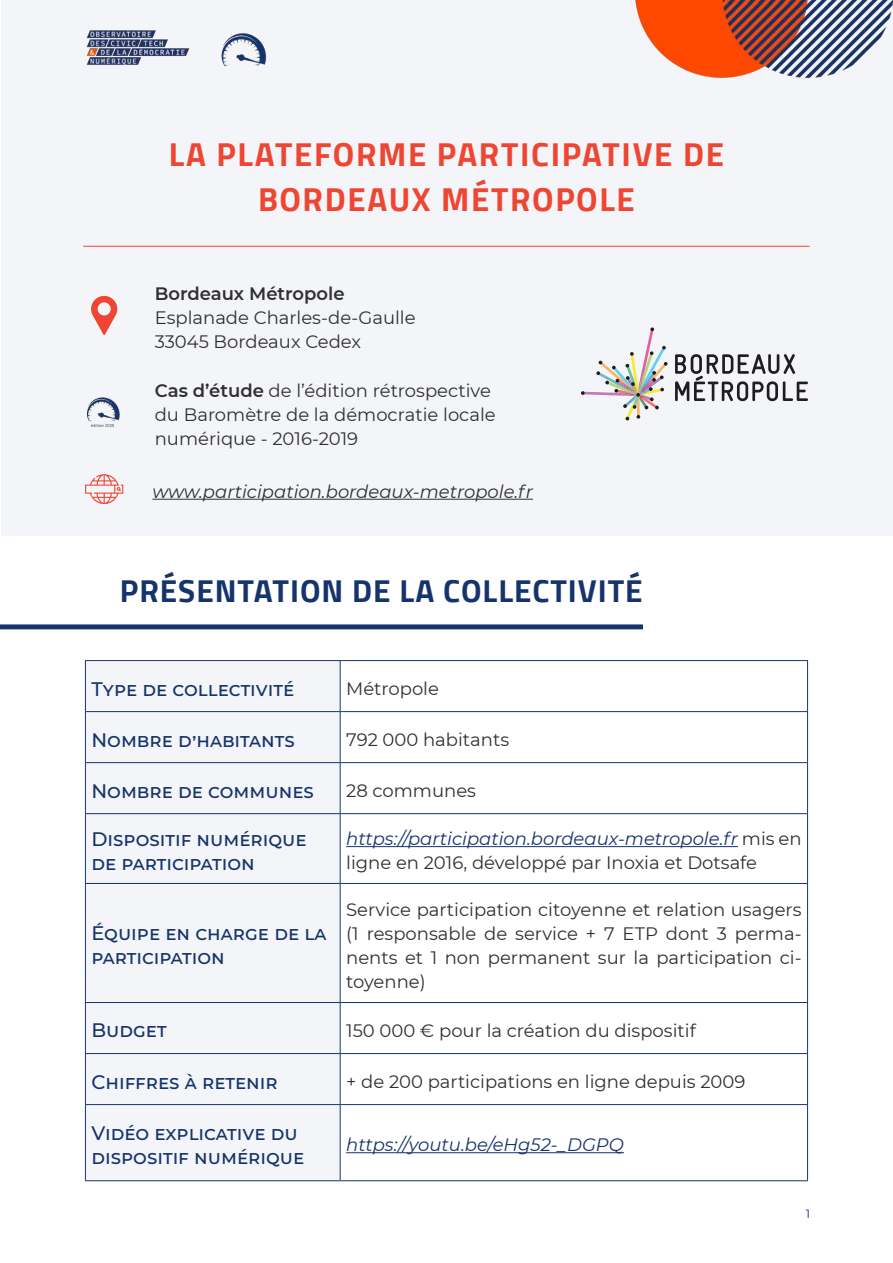
<style>
.page{position:relative;width:893px;height:1263px;background:#fff}
.page>*{position:absolute;margin:0;border:0;box-sizing:border-box;transform-origin:0 0}
.t1{font:700 33px/45px "Cairo";letter-spacing:.05em;color:#ee4633;text-align:center}
.t2{font:700 31.5px "Cairo";letter-spacing:.03em;color:#16346c}
.CorpsA{font:500 19.5px/24px "Montserrat";color:#16346c}
.CorpsA-2{font:18px/24px "Montserrat";color:#303030}
.t3{font:italic 18px "Montserrat";color:#303030}
.CorpsA-3{font:italic 18px "Montserrat";color:#16346c}
.t4{font:600 18px "Montserrat";color:#303030}
.t5{font:12px "Montserrat";color:#16346c}
.s1{font-weight:600}
.s2{font-style:italic;color:#16346c}
</style>
<div class="page">
<div style="left:1px;top:1px;width:891px;height:535px;background:#f4f5f8"></div>
<img style="left:86px;top:30px;width:104px;height:35px">
<img style="left:221px;top:33px;width:46px;height:33px">
<img style="left:619px;top:0;width:274px;height:103px">
<hr style="left:83px;top:246px;width:727px;height:1px;background:#ee4633">
<svg style="left:91px;top:296px;width:26px;height:39px"></svg>
<img style="left:86px;top:397px;width:34px;height:30px">
<svg style="left:581px;top:327px;width:87px;height:93px"></svg>
<svg style="left:675px;top:354px;width:133px;height:47px"></svg>
<svg style="left:85px;top:474px;width:38px;height:30px"></svg>
<hr style="left:152px;top:499px;width:381px;height:1px;background:#303030">
<div style="left:0;top:624px;width:643px;height:5px;border:2px solid #16346c"></div>
<div style="left:86px;top:661px;width:254px;height:519px;background:#f3f5f8"></div>
<hr style="left:85px;top:660px;width:255px;height:1px;background:#16346c">
<hr style="left:85px;top:661px;width:1px;height:50px;background:#16346c">
<hr style="left:340px;top:660px;width:468px;height:1px;background:#16346c">
<hr style="left:340px;top:661px;width:1px;height:50px;background:#16346c">
<hr style="left:807px;top:661px;width:1px;height:50px;background:#16346c">
<hr style="left:85px;top:711px;width:255px;height:1px;background:#16346c">
<hr style="left:85px;top:712px;width:1px;height:50px;background:#16346c">
<hr style="left:340px;top:711px;width:468px;height:1px;background:#16346c">
<hr style="left:340px;top:712px;width:1px;height:50px;background:#16346c">
<hr style="left:807px;top:712px;width:1px;height:50px;background:#16346c">
<hr style="left:85px;top:762px;width:255px;height:1px;background:#16346c">
<hr style="left:85px;top:763px;width:1px;height:50px;background:#16346c">
<hr style="left:340px;top:762px;width:468px;height:1px;background:#16346c">
<hr style="left:340px;top:763px;width:1px;height:50px;background:#16346c">
<hr style="left:807px;top:763px;width:1px;height:50px;background:#16346c">
<hr style="left:85px;top:813px;width:255px;height:1px;background:#16346c">
<hr style="left:85px;top:814px;width:1px;height:69px;background:#16346c">
<hr style="left:340px;top:813px;width:468px;height:1px;background:#16346c">
<hr style="left:340px;top:814px;width:1px;height:69px;background:#16346c">
<hr style="left:807px;top:814px;width:1px;height:69px;background:#16346c">
<hr style="left:85px;top:883px;width:255px;height:1px;background:#16346c">
<hr style="left:85px;top:884px;width:1px;height:118px;background:#16346c">
<hr style="left:340px;top:883px;width:468px;height:1px;background:#16346c">
<hr style="left:340px;top:884px;width:1px;height:118px;background:#16346c">
<hr style="left:807px;top:884px;width:1px;height:118px;background:#16346c">
<hr style="left:85px;top:1002px;width:255px;height:1px;background:#16346c">
<hr style="left:85px;top:1003px;width:1px;height:50px;background:#16346c">
<hr style="left:340px;top:1002px;width:468px;height:1px;background:#16346c">
<hr style="left:340px;top:1003px;width:1px;height:50px;background:#16346c">
<hr style="left:807px;top:1003px;width:1px;height:50px;background:#16346c">
<hr style="left:85px;top:1053px;width:255px;height:1px;background:#16346c">
<hr style="left:85px;top:1054px;width:1px;height:50px;background:#16346c">
<hr style="left:340px;top:1053px;width:468px;height:1px;background:#16346c">
<hr style="left:340px;top:1054px;width:1px;height:50px;background:#16346c">
<hr style="left:807px;top:1054px;width:1px;height:50px;background:#16346c">
<hr style="left:85px;top:1104px;width:255px;height:1px;background:#16346c">
<hr style="left:85px;top:1105px;width:1px;height:75px;background:#16346c">
<hr style="left:340px;top:1104px;width:468px;height:1px;background:#16346c">
<hr style="left:340px;top:1105px;width:1px;height:75px;background:#16346c">
<hr style="left:807px;top:1105px;width:1px;height:75px;background:#16346c">
<hr style="left:85px;top:1180px;width:255px;height:1px;background:#16346c">
<hr style="left:340px;top:1180px;width:468px;height:1px;background:#16346c">
<hr style="left:346px;top:846px;width:392px;height:1px;background:#16346c">
<hr style="left:346px;top:1152px;width:278px;height:1px;background:#16346c">
<p class="t1" style="left:169px;top:132px;width:557px">LA PLATEFORME PARTICIPATIVE DE<br>BORDEAUX MÉTROPOLE</p>
<p class="t4" style="left:155px;top:281px;width:191px">Bordeaux Métropole</p>
<p class="CorpsA-2" style="left:155px;top:305px;width:262px">Esplanade Charles-de-Gaulle</p>
<p class="CorpsA-2" style="left:155px;top:329px;width:208px">33045 Bordeaux Cedex</p>
<p class="CorpsA-2" style="left:155px;top:378px;width:342px"><span class="s1">Cas d’étude</span> de l’édition rétrospective du Baromètre de la démocratie locale numérique - 2016-2019</p>
<p class="t3" style="left:152px;top:479px;width:382px">www.participation.bordeaux-metropole.fr</p>
<p class="t2" style="left:120px;top:573px;width:524px">PRÉSENTATION DE LA COLLECTIVITÉ</p>
<p class="CorpsA" style="left:91px;top:676px;width:204px">Type de collectivité</p>
<p class="CorpsA-2" style="left:346px;top:676px;width:94px">Métropole</p>
<p class="CorpsA" style="left:91px;top:727px;width:205px">Nombre d’habitants</p>
<p class="CorpsA-2" style="left:346px;top:727px;width:165px">792 000 habitants</p>
<p class="CorpsA" style="left:91px;top:778px;width:224px">Nombre de communes</p>
<p class="CorpsA-2" style="left:346px;top:778px;width:131px">28 communes</p>
<p class="CorpsA" style="left:91px;top:826px;width:217px">Dispositif numérique de participation</p>
<p class="CorpsA-2" style="left:346px;top:826px;width:457px"><span class="s2">https://participation.bordeaux-metropole.fr</span> mis en ligne en 2016, développé par Inoxia et Dotsafe</p>
<p class="CorpsA" style="left:91px;top:921px;width:236px">Équipe en charge de la participation</p>
<p class="CorpsA-2" style="left:346px;top:897px;width:457px;text-align:justify">Service participation citoyenne et relation usagers (1 responsable de service + 7 ETP dont 3 perma&shy;nents et 1 non permanent sur la participation ci&shy;toyenne)</p>
<p class="CorpsA" style="left:91px;top:1018px;width:77px">Budget</p>
<p class="CorpsA-2" style="left:346px;top:1018px;width:351px">150 000 € pour la création du dispositif</p>
<p class="CorpsA" style="left:91px;top:1069px;width:188px">Chiffres à retenir</p>
<p class="CorpsA-2" style="left:346px;top:1069px;width:401px">+ de 200 participations en ligne depuis 2009</p>
<p class="CorpsA" style="left:91px;top:1120px;width:214px">Vidéo explicative du dispositif numérique</p>
<p class="CorpsA-3" style="left:346px;top:1132px;width:279px">https://youtu.be/eHg52-_DGPQ</p>
<p class="t5" style="left:806px;top:1205px;width:6px">1</p>
</div>
